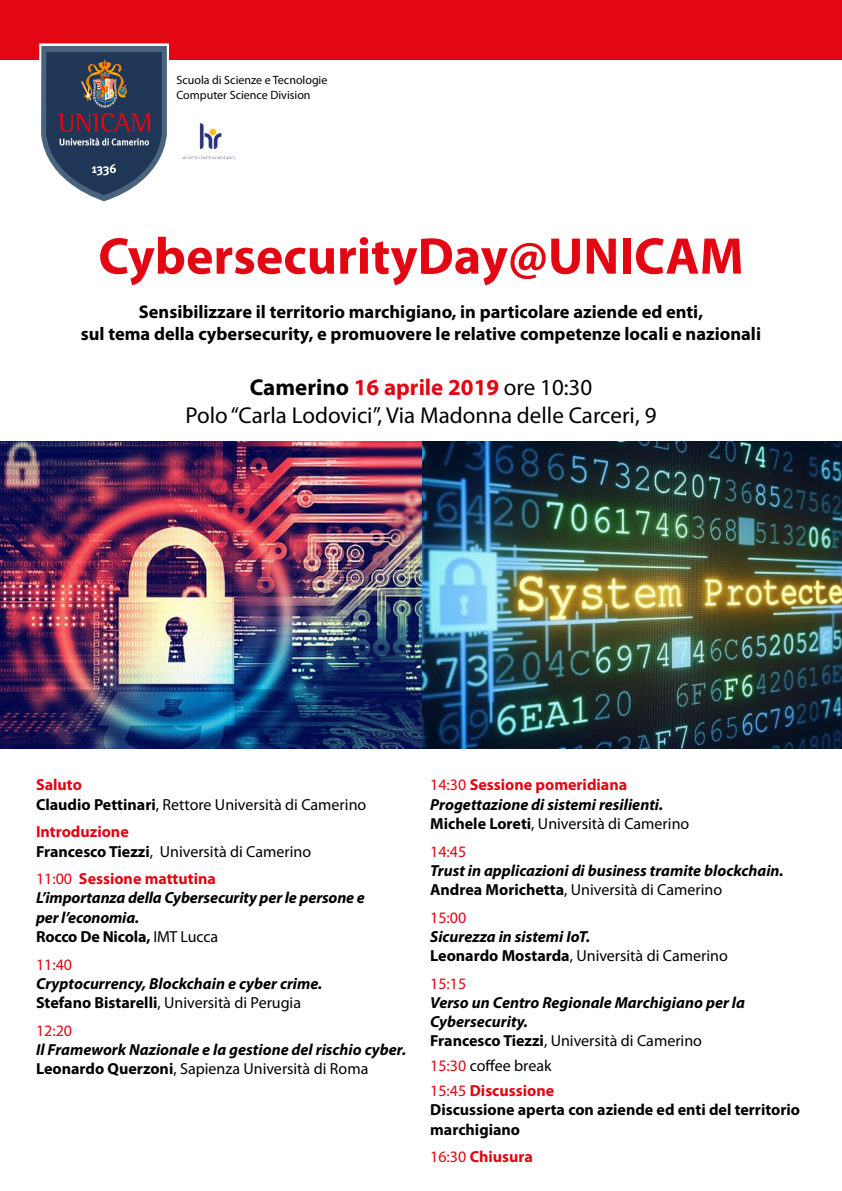
<style>
.page{position:relative;width:842px;height:1191px;background:#fff}
.page>*{position:absolute;margin:0;border:0;box-sizing:border-box;transform-origin:0 0}
.t1{font:700 52px "Myriad Pro";color:#e30613}
.t2{font:23px/27.6px "Myriad Pro";color:#000;text-align:center}
.t3{font:700 18.4px/22.1px "Myriad Pro";color:#000;text-align:center}
.t4{font:italic 700 16px/19.2px "Myriad Pro";color:#000}
.t5{font:16px/19.2px "Myriad Pro";color:#000}
.t6{font:700 16px/19.2px "Myriad Pro";color:#000}
.t7{font:16px "Myriad Pro";color:#e30613}
.t8{font:700 16px "Myriad Pro";color:#e30613}
.t9{font:12px/14.4px "Myriad Pro";color:#000}
.s1{font-weight:700}
.s2{font-weight:700;color:#e30613}
.s3{font-weight:400;font-style:normal;color:#e30613}
.s4{font-style:normal;color:#e30613}
.s5{font-style:normal}
.s6{font-weight:400;font-style:normal}
.s7{color:#e30613}
.s8{font-weight:400}
</style>
<div class="page">
<img style="left:0;top:441px;width:842px;height:307px">
<div style="left:0;top:0;width:842px;height:59px;background:#e30613"></div>
<svg style="left:39px;top:43px;width:130px;height:159px"></svg>
<img style="left:182px;top:123px;width:53px;height:36px">
<p class="t9" style="left:176px;top:73px;width:152px">Scuola di Scienze e Tecnologie<br>Computer Science Division</p>
<h1 class="t1" style="left:98px;top:222px;width:647px">CybersecurityDay@UNICAM</h1>
<p class="t3" style="left:81px;top:300px;width:682px">Sensibilizzare il territorio marchigiano, in particolare aziende ed enti,<br>sul tema della cybersecurity, e promuovere le relative competenze locali e nazionali</p>
<h2 class="t2" style="left:186px;top:373px;width:472px"><span class="s1">Camerino</span> <span class="s2">16 aprile 2019</span> ore 10:30<br>Polo “Carla Lodovici”, Via Madonna delle Carceri, 9</h2>
<p class="t5" style="left:36px;top:775px;width:332px"><span class="s2">Saluto<br></span><span class="s1">Claudio Pettinari</span>, Rettore Università di Camerino</p>
<p class="t5" style="left:36px;top:822px;width:277px"><span class="s2">Introduzione<br></span><span class="s1">Francesco Tiezzi</span>, Università di Camerino</p>
<p class="t4" style="left:36px;top:868px;width:330px"><span class="s3">11:00</span> <span class="s4">Sessione mattutina<br></span>L’importanza della Cybersecurity per le persone e per l’economia.<br><span class="s5">Rocco De Nicola,</span> <span class="s6">IMT Lucca</span></p>
<p class="t7" style="left:36px;top:954px;width:38px">11:40</p>
<p class="t4" style="left:36px;top:973px;width:288px">Cryptocurrency, Blockchain e cyber crime.<br><span class="s5">Stefano Bistarelli</span><span class="s6">, Università di Perugia</span></p>
<p class="t7" style="left:36px;top:1020px;width:38px">12:20</p>
<p class="t4" style="left:36px;top:1039px;width:372px">Il Framework Nazionale e la gestione del rischio cyber.<br><span class="s5">Leonardo Querzoni</span><span class="s6">, Sapienza Università di Roma</span></p>
<p class="t4" style="left:430px;top:775px;width:261px"><span class="s3">14:30</span> <span class="s4">Sessione pomeridiana<br></span>Progettazione di sistemi resilienti.<br><span class="s5">Michele Loreti</span><span class="s6">, Università di Camerino</span></p>
<p class="t7" style="left:430px;top:841px;width:38px">14:45</p>
<p class="t4" style="left:430px;top:860px;width:355px">Trust in applicazioni di business tramite blockchain.<br><span class="s5">Andrea Morichetta</span><span class="s6">, Università di Camerino</span></p>
<p class="t7" style="left:430px;top:907px;width:38px">15:00</p>
<p class="t4" style="left:430px;top:926px;width:299px">Sicurezza in sistemi IoT.<br><span class="s5">Leonardo Mostarda</span><span class="s6">, Università di Camerino</span></p>
<p class="t7" style="left:430px;top:973px;width:38px">15:15</p>
<p class="t4" style="left:430px;top:992px;width:316px">Verso un Centro Regionale Marchigiano per la<br>Cybersecurity.<br><span class="s5">Francesco Tiezzi</span><span class="s6">, Università di Camerino</span></p>
<p class="t5" style="left:430px;top:1053px;width:125px;line-height:24.9px"><span class="s7">15:30</span> coffee break<br><span class="s7">15:45</span> <span class="s2">Discussione</span></p>
<p class="t6" style="left:430px;top:1099px;width:371px">Discussione aperta con aziende ed enti del territorio marchigiano</p>
<p class="t8" style="left:430px;top:1146px;width:104px"><span class="s8">16:30</span> Chiusura</p>
</div>
